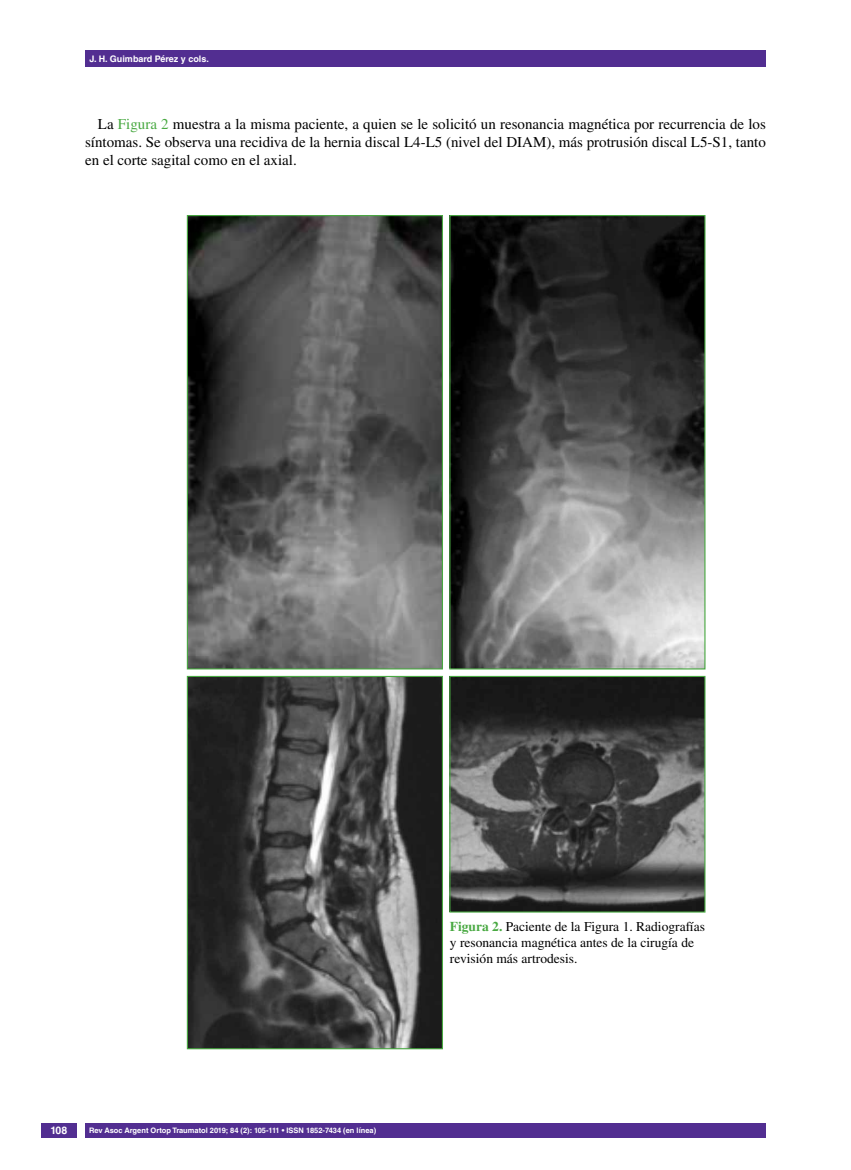
<style>
.page{position:relative;width:851px;height:1170px;background:#fff}
.page>*{position:absolute;margin:0;border:0;box-sizing:border-box;transform-origin:0 0}
.t1{font:15px/18px "Times LT Std";color:#000;text-align:justify}
.t2{font:13.5px/16.2px "Times LT Std";color:#000}
.t3{font:700 10.5px "Helvetica LT Std";color:#fff}
.t4{font:700 9px "Helvetica LT Std";color:#fff}
.t5{font:700 7.5px "Helvetica LT Std";color:#fff}
.s1{color:#49a942}
.s2{font-weight:700;color:#49a942}
</style>
<div class="page">
<div style="left:41px;top:1123px;width:36px;height:14px;background:#522e91"></div>
<div style="left:85px;top:50px;width:680px;height:17px;background:#522e91"></div>
<div style="left:85px;top:1123px;width:680px;height:14px;background:#522e91"></div>
<img style="left:189px;top:217px;width:252px;height:450px">
<div style="left:187px;top:215px;width:256px;height:454px;border:1px solid #49a942"></div>
<img style="left:451px;top:217px;width:252px;height:450px">
<div style="left:449px;top:215px;width:256px;height:454px;border:1px solid #49a942"></div>
<img style="left:189px;top:677px;width:252px;height:370px">
<div style="left:187px;top:675px;width:256px;height:374px;border:1px solid #49a942"></div>
<img style="left:451px;top:677px;width:252px;height:233px">
<div style="left:449px;top:675px;width:256px;height:237px;border:1px solid #49a942"></div>
<p class="t4" style="left:89px;top:53px;width:121px">J. H. Guimbard Pérez y cols.</p>
<p class="t1" style="left:85px;top:115px;width:682px;text-indent:13px">La <span class="s1">Figura 2</span> muestra a la misma paciente, a quien se le solicitó un resonancia magnética por recurrencia de los síntomas. Se observa una recidiva de la hernia discal L4-L5 (nivel del DIAM), más protrusión discal L5-S1, tanto en el corte sagital como en el axial.</p>
<p class="t3" style="left:50px;top:1124px;width:18px">108</p>
<p class="t5" style="left:89px;top:1125px;width:288px">Rev Asoc Argent Ortop Traumatol 2019; 84 (2): 105-111 • ISSN 1852-7434 (en línea)</p>
<p class="t2" style="left:450px;top:918px;width:256px"><span class="s2">Figura 2.</span> Paciente de la Figura 1. Radiografías y resonancia magnética antes de la cirugía de revisión más artrodesis.</p>
</div>
